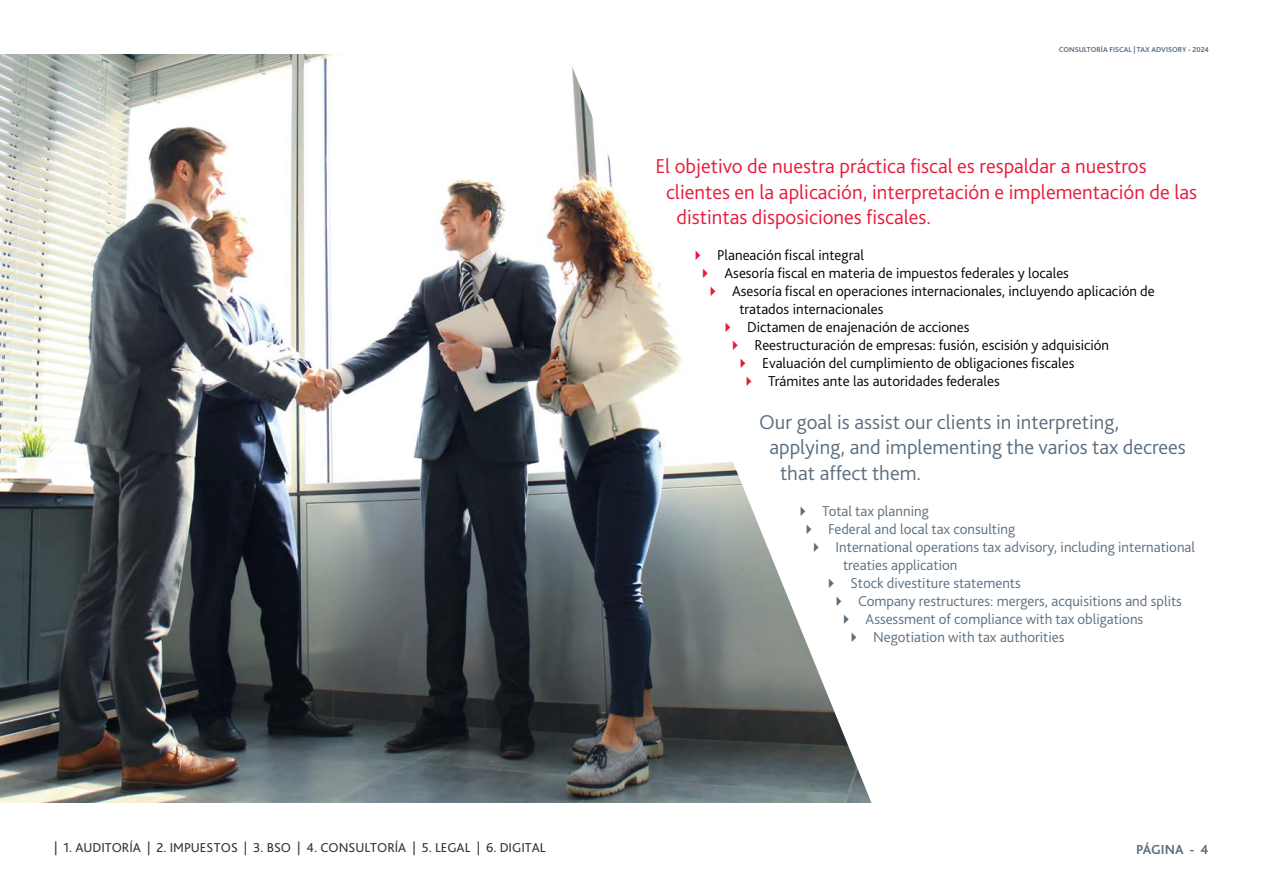
<style>
.page{position:relative;width:1263px;height:893px;background:#fff}
.page>*{position:absolute;margin:0;border:0;box-sizing:border-box;transform-origin:0 0}
.t1{font:300 21px/25.2px "Bliss Pro";color:#e81a3b}
.t2{font:300 21px/25.2px "Bliss Pro";color:#5b6e7f}
.t3{font:300 15px "Bliss Pro";color:#000}
.t4{font:300 15px/18px "Bliss Pro";color:#5b6e7f}
.t5{font:700 13.65px "Bliss 2";color:#5b6e7f}
.t6{font:13.5px "Bliss Pro";color:#333}
.t7{font:700 7.5px "Bliss Pro";color:#5b6e7f}
</style>
<div class="page">
<img style="left:0;top:54px;width:871px;height:749px">
<svg style="left:696px;top:250px;width:4px;height:10px"></svg>
<svg style="left:703px;top:268px;width:5px;height:10px"></svg>
<svg style="left:711px;top:286px;width:4px;height:10px"></svg>
<svg style="left:726px;top:322px;width:4px;height:10px"></svg>
<svg style="left:733px;top:340px;width:5px;height:10px"></svg>
<svg style="left:741px;top:358px;width:4px;height:10px"></svg>
<svg style="left:747px;top:376px;width:4px;height:10px"></svg>
<svg style="left:801px;top:506px;width:4px;height:9px"></svg>
<svg style="left:807px;top:524px;width:4px;height:9px"></svg>
<svg style="left:814px;top:542px;width:5px;height:9px"></svg>
<svg style="left:829px;top:578px;width:5px;height:9px"></svg>
<svg style="left:837px;top:596px;width:4px;height:9px"></svg>
<svg style="left:844px;top:614px;width:5px;height:9px"></svg>
<svg style="left:852px;top:632px;width:4px;height:9px"></svg>
<p class="t6" style="left:54px;top:839px;width:493px">| 1. AUDITORÍA | 2. IMPUESTOS | 3. BSO | 4. CONSULTORÍA | 5. LEGAL | 6. DIGITAL</p>
<p class="t7" style="left:1059px;top:45px;width:152px">CONSULTORÍA FISCAL | TAX ADVISORY - 2024</p>
<p class="t1" style="left:655px;top:153px;width:493px">El objetivo de nuestra práctica fiscal es respaldar a nuestros</p>
<p class="t1" style="left:676px;top:179px;width:522px;text-indent:-10px">clientes en la aplicación, interpretación e implementación de las distintas disposiciones fiscales.</p>
<p class="t3" style="left:717px;top:246px;width:148px">Planeación fiscal integral</p>
<p class="t3" style="left:724px;top:264px;width:346px">Asesoría fiscal en materia de impuestos federales y locales</p>
<p class="t3" style="left:732px;top:282px;width:424px">Asesoría fiscal en operaciones internacionales, incluyendo aplicación de</p>
<p class="t3" style="left:739px;top:300px;width:146px">tratados internacionales</p>
<p class="t3" style="left:747px;top:318px;width:224px">Dictamen de enajenación de acciones</p>
<p class="t3" style="left:754px;top:336px;width:356px">Reestructuración de empresas: fusión, escisión y adquisición</p>
<p class="t3" style="left:762px;top:354px;width:314px">Evaluación del cumplimiento de obligaciones fiscales</p>
<p class="t3" style="left:768px;top:372px;width:233px">Trámites ante las autoridades federales</p>
<p class="t2" style="left:759px;top:409px;width:362px">Our goal is assist our clients in interpreting,</p>
<p class="t2" style="left:780px;top:434px;width:407px;text-indent:-10px">applying, and implementing the varios tax decrees that affect them.</p>
<p class="t4" style="left:822px;top:501px;width:108px">Total tax planning</p>
<p class="t4" style="left:828px;top:519px;width:189px">Federal and local tax consulting</p>
<p class="t4" style="left:843px;top:537px;width:354px;text-indent:-8px">International operations tax advisory, including international treaties application</p>
<p class="t4" style="left:850px;top:573px;width:172px">Stock divestiture statements</p>
<p class="t4" style="left:858px;top:591px;width:325px">Company restructures: mergers, acquisitions and splits</p>
<p class="t4" style="left:865px;top:609px;width:279px">Assessment of compliance with tax obligations</p>
<p class="t4" style="left:873px;top:627px;width:193px">Negotiation with tax authorities</p>
<p class="t5" style="left:1136px;top:841px;width:74px">PÁGINA - 4</p>
</div>
